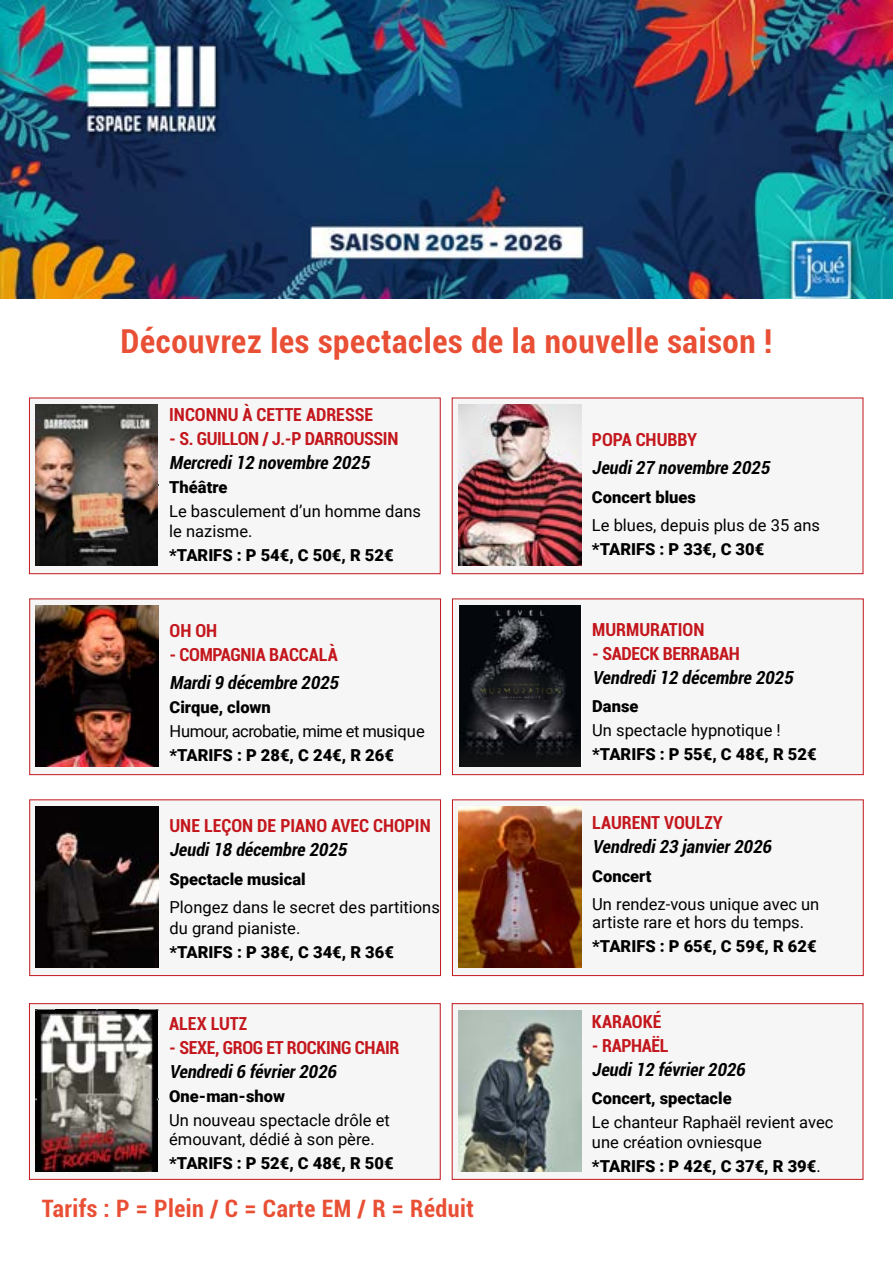
<style>
.page{position:relative;width:893px;height:1263px;background:#fff}
.page>*{position:absolute;margin:0;border:0;box-sizing:border-box;transform-origin:0 0}
.t1{font:700 condensed 33px "Roboto";letter-spacing:.02em;color:#e94f35}
.t2{font:700 condensed 24px "Roboto";letter-spacing:.02em;color:#e94f35}
.t3{font:italic 700 condensed 18px "Roboto";color:#000}
.t4{font:700 condensed 18px "Roboto";color:#c3171d}
.t5{font:700 condensed 18px "Roboto";letter-spacing:-.02em;color:#c3171d}
.t6{font:16.5px/19.5px "Roboto";color:#000}
.t7{font:900 16.5px "Roboto";color:#000}
.t8{font:16.5px "Roboto";letter-spacing:-.03em;color:#000}
.s1{font-weight:400}
</style>
<div class="page">
<img style="left:0;top:0;width:893px;height:299px">
<div style="left:29px;top:398px;width:412px;height:176px;background:#f6f6f6;border:1px solid #c3171d"></div>
<img style="left:36px;top:404px;width:122px;height:162px">
<div style="left:452px;top:398px;width:411px;height:176px;background:#f6f6f6;border:1px solid #c3171d"></div>
<img style="left:458px;top:404px;width:123px;height:162px">
<div style="left:29px;top:598px;width:412px;height:177px;background:#f6f6f6;border:1px solid #c3171d"></div>
<img style="left:36px;top:605px;width:123px;height:162px">
<div style="left:452px;top:598px;width:412px;height:177px;background:#f6f6f6;border:1px solid #c3171d"></div>
<img style="left:459px;top:605px;width:122px;height:162px">
<div style="left:29px;top:799px;width:412px;height:177px;background:#f6f6f6;border:1px solid #c3171d"></div>
<img style="left:36px;top:806px;width:123px;height:161px">
<div style="left:452px;top:799px;width:412px;height:177px;background:#f6f6f6;border:1px solid #c3171d"></div>
<img style="left:458px;top:806px;width:124px;height:162px">
<div style="left:29px;top:1003px;width:412px;height:177px;background:#f6f6f6;border:1px solid #c3171d"></div>
<img style="left:36px;top:1010px;width:122px;height:161px">
<div style="left:452px;top:1003px;width:411px;height:177px;background:#f6f6f6;border:1px solid #c3171d"></div>
<img style="left:458px;top:1010px;width:123px;height:161px">
<h1 class="t1" style="left:121px;top:318px;width:653px">Découvrez les spectacles de la nouvelle saison !</h1>
<p class="t4" style="left:169px;top:402px;width:205px">INCONNU À CETTE ADRESSE</p>
<p class="t5" style="left:169px;top:426px;width:231px">- S. GUILLON / J.-P DARROUSSIN</p>
<p class="t3" style="left:169px;top:450px;width:206px">Mercredi12 novembre 2025</p>
<p class="t7" style="left:169px;top:476px;width:60px">Théâtre</p>
<p class="t6" style="left:169px;top:501px;width:253px">Le basculement d’un homme dans le nazisme.</p>
<p class="t7" style="left:169px;top:543px;width:226px">*TARIFS : P 54€, C 50€, R 52€</p>
<p class="t4" style="left:169px;top:618px;width:49px">OH OH</p>
<p class="t4" style="left:169px;top:642px;width:170px">- COMPAGNIA BACCALÀ</p>
<p class="t3" style="left:169px;top:670px;width:175px">Mardi9 décembre 2025</p>
<p class="t7" style="left:169px;top:696px;width:103px">Cirque, clown</p>
<p class="t8" style="left:169px;top:720px;width:257px">Humour, acrobatie, mime et musique</p>
<p class="t7" style="left:169px;top:744px;width:226px">*TARIFS : P 28€, C 24€, R 26€</p>
<p class="t4" style="left:169px;top:813px;width:263px">UNE LEÇON DE PIANO AVEC CHOPIN</p>
<p class="t3" style="left:169px;top:837px;width:183px">Jeudi18 décembre 2025</p>
<p class="t7" style="left:169px;top:867px;width:138px">Spectacle musical</p>
<p class="t6" style="left:169px;top:896px;width:272px;line-height:21px">Plongez dans le secret des partitions du grand pianiste.</p>
<p class="t7" style="left:169px;top:941px;width:226px">*TARIFS : P 38€, C 34€, R 36€</p>
<p class="t4" style="left:169px;top:1011px;width:79px">ALEX LUTZ</p>
<p class="t5" style="left:169px;top:1035px;width:232px">- SEXE, GROG ET ROCKING CHAIR</p>
<p class="t3" style="left:169px;top:1059px;width:173px">Vendredi6 février2026</p>
<p class="t7" style="left:169px;top:1084px;width:117px">One-man-show</p>
<p class="t6" style="left:169px;top:1110px;width:222px">Un nouveau spectacle drôle et émouvant, dédié à son père.</p>
<p class="t7" style="left:169px;top:1152px;width:226px">*TARIFS : P 52€, C 48€, R 50€</p>
<h2 class="t2" style="left:42px;top:1191px;width:433px">Tarifs : P = Plein / C = Carte EM / R = Réduit</h2>
<p class="t4" style="left:592px;top:426px;width:107px">POPA CHUBBY</p>
<p class="t3" style="left:592px;top:455px;width:183px">Jeudi27 novembre 2025</p>
<p class="t7" style="left:592px;top:485px;width:105px">Concert blues</p>
<p class="t6" style="left:592px;top:515px;width:230px">Le blues, depuis plus de 35 ans</p>
<p class="t7" style="left:592px;top:538px;width:174px">*TARIFS : P 33€, C 30€</p>
<p class="t4" style="left:592px;top:617px;width:114px">MURMURATION</p>
<p class="t5" style="left:592px;top:641px;width:149px">- SADECK BERRABAH</p>
<p class="t3" style="left:592px;top:665px;width:206px">Vendredi12 décembre 2025</p>
<p class="t7" style="left:592px;top:695px;width:48px">Danse</p>
<p class="t6" style="left:592px;top:720px;width:190px">Un spectacle hypnotique !</p>
<p class="t7" style="left:592px;top:743px;width:226px">*TARIFS : P 55€, C 48€, R 52€</p>
<p class="t4" style="left:592px;top:810px;width:132px">LAURENT VOULZY</p>
<p class="t3" style="left:592px;top:834px;width:185px">Vendredi23 janvier2026</p>
<p class="t7" style="left:592px;top:864px;width:61px">Concert</p>
<p class="t6" style="left:592px;top:895px;width:229px;line-height:18px">Un rendez-vous unique avec un artiste rare et hors du temps.</p>
<p class="t7" style="left:592px;top:935px;width:226px">*TARIFS : P 65€, C 59€, R 62€</p>
<p class="t4" style="left:592px;top:1009px;width:71px">KARAOKÉ</p>
<p class="t5" style="left:592px;top:1033px;width:78px">- RAPHAËL</p>
<p class="t3" style="left:592px;top:1057px;width:159px">Jeudi12 février2026</p>
<p class="t7" style="left:592px;top:1087px;width:141px">Concert, spectacle</p>
<p class="t6" style="left:592px;top:1112px;width:243px">Le chanteur Raphaël revient avec une création ovniesque</p>
<p class="t7" style="left:592px;top:1154px;width:230px">*TARIFS : P 42€, C 37€, R 39€<span class="s1">.</span></p>
</div>
